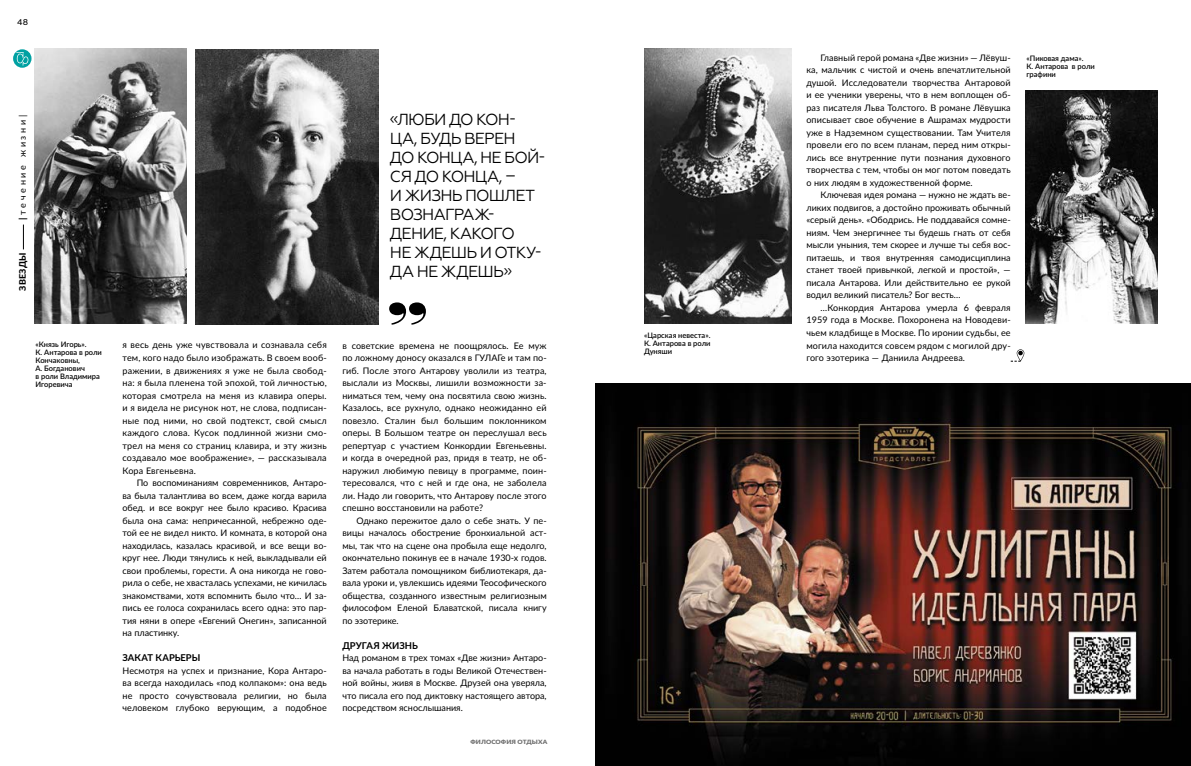
<style>
.page{position:relative;width:1191px;height:766px;background:#fff}
.page>*{position:absolute;margin:0;border:0;box-sizing:border-box;transform-origin:0 0}
.t1{font:16px/19px "Geometria";letter-spacing:-.05em;color:#000}
.t2{font:700 9.4px "Lato";color:#000}
.t3{font:9px/12.5px "Lato";color:#000;text-align:justify}
.t4{font:9px "Lato";letter-spacing:.3em;color:#000}
.t5{font:800 9px "Lato";letter-spacing:.025em;color:#000}
.t6{font:9px "PF Encore Sans Pro";color:#000}
.t7{font:600 7.5px/8px "Lato";color:#000}
.t8{font:900 5.8px "Lato";letter-spacing:.01em;color:#6e6e6e;scale:1.11 1}
.s1{font-weight:800}
</style>
<div class="page">
<img style="left:644px;top:48px;width:147px;height:275px">
<img style="left:1025px;top:91px;width:132px;height:232px">
<img style="left:195px;top:49px;width:183px;height:275px">
<svg style="left:1010px;top:349px;width:14px;height:13px"></svg>
<svg style="left:389px;top:302px;width:37px;height:22px"></svg>
<img style="left:35px;top:48px;width:152px;height:275px">
<img style="left:595px;top:383px;width:596px;height:382px">
<svg style="left:13px;top:49px;width:19px;height:19px"></svg>
<svg style="left:16px;top:52px;width:13px;height:14px"></svg>
<svg style="left:23px;top:224px;width:1px;height:25px"></svg>
<p class="t6" style="left:17px;top:16px;width:12px">48</p>
<p class="t4" style="left:16px;top:220px;width:106px;rotate:-90deg"><span class="s1">|</span>течение жизни|</p>
<p class="t5" style="left:16px;top:291px;width:40px;rotate:-90deg">ЗВЕЗДЫ</p>
<h1 class="t1" style="left:390px;top:109px;width:158px">«ЛЮБИ ДО КОН-<br>ЦА, БУДЬ ВЕРЕН<br>ДО КОНЦА, НЕ БОЙ-<br>СЯ ДО КОНЦА, –<br>И ЖИЗНЬ ПОШЛЕТ<br>ВОЗНАГРАЖ-<br>ДЕНИЕ, КАКОГО<br>НЕ ЖДЕШЬ И ОТКУ-<br>ДА НЕ ЖДЕШЬ»</h1>
<p class="t7" style="left:36px;top:340px;width:68px">«Князь Игорь».<br>К. Антарова в роли<br>Кончаковны,<br>А. Богданович<br>в роли Владимира<br>Игоревича</p>
<p class="t7" style="left:644px;top:331px;width:68px;text-align:justify">«Царская невеста».<br>К. Антарова в роли Дуняши</p>
<p class="t3" style="left:122px;top:338px;width:206px">я весь день уже чувствовала и сознавала себя тем, кого надо было изображать. В своем вооб&shy;ражении, в движениях я уже не была свобод&shy;на: я была пленена той эпохой, той личностью, которая смотрела на меня из клавира оперы. и я видела не рисунок нот, не слова, подписан&shy;ные под ними, но свой подтекст, свой смысл каждого слова. Кусок подлинной жизни смо&shy;трел на меня со страниц клавира, и эту жизнь создавало мое воображение», — рассказывала Кора Евгеньевна.</p>
<p class="t3" style="left:122px;top:476px;width:206px;text-indent:14px">По воспоминаниям современников, Антаро&shy;ва была талантлива во всем, даже когда варила обед. и все вокруг нее было красиво. Красива была она сама: непричесанной, небрежно оде&shy;той ее не видел никто. И комната, в которой она находилась, казалась красивой, и все вещи во&shy;круг нее. Люди тянулись к ней, выкладывали ей свои проблемы, горести. А она никогда не гово&shy;рила о себе, не хвасталась успехами, не кичилась знакомствами, хотя вспомнить было что… И за&shy;пись ее голоса сохранилась всего одна: это пар&shy;тия няни в опере «Евгений Онегин», записанной на пластинку.</p>
<p class="t2" style="left:122px;top:650px;width:79px">ЗАКАТ КАРЬЕРЫ</p>
<p class="t3" style="left:122px;top:663px;width:206px">Несмотря на успех и признание, Кора Антаро&shy;ва всегда находилась «под колпаком»: она ведь не просто сочувствовала религии, но была человеком глубоко верующим, а подобное</p>
<p class="t3" style="left:342px;top:338px;width:206px">в советские времена не поощрялось. Ее муж по ложному доносу оказался в ГУЛАГе и там по&shy;гиб. После этого Антарову уволили из театра, выслали из Москвы, лишили возможности за&shy;ниматься тем, чему она посвятила свою жизнь.<br>Казалось, все рухнуло, однако неожиданно ей повезло. Сталин был большим поклонником оперы. В Большом театре он переслушал весь репертуар с участием Конкордии Евгеньевны. и когда в очередной раз, придя в театр, не об&shy;наружил любимую певицу в программе, поин&shy;тересовался, что с ней и где она, не заболела ли. Надо ли говорить, что Антарову после этого спешно восстановили на работе?</p>
<p class="t3" style="left:342px;top:513px;width:206px;text-indent:14px">Однако пережитое дало о себе знать. У пе&shy;вицы началось обострение бронхиальной аст&shy;мы, так что на сцене она пробыла еще недолго, окончательно покинув ее в начале 1930-х годов.<br>Затем работала помощником библиотекаря, да&shy;вала уроки и, увлекшись идеями Теософического общества, созданного известным религиозным философом Еленой Блаватской, писала книгу по эзотерике.</p>
<p class="t2" style="left:342px;top:638px;width:77px">ДРУГАЯ ЖИЗНЬ</p>
<p class="t3" style="left:342px;top:651px;width:206px">Над романом в трех томах «Две жизни» Антаро&shy;ва начала работать в годы Великой Отечествен&shy;ной войны, живя в Москве. Друзей она уверяла, что писала его под диктовку настоящего автора, посредством яснослышания.</p>
<p class="t8" style="left:470px;top:737px;width:71px">ФИЛОСОФИЯ ОТДЫХА</p>
<p class="t3" style="left:806px;top:51px;width:206px;text-indent:14px">Главный герой романа «Две жизни» — Лёвуш&shy;ка, мальчик с чистой и очень впечатлительной душой. Исследователи творчества Антаровой и ее ученики уверены, что в нем воплощен об&shy;раз писателя Льва Толстого. В романе Лёвушка описывает свое обучение в Ашрамах мудрости уже в Надземном существовании. Там Учителя провели его по всем планам, перед ним откры&shy;лись все внутренние пути познания духовного творчества с тем, чтобы он мог потом поведать о них людям в художественной форме.</p>
<p class="t3" style="left:806px;top:188px;width:206px;text-indent:14px">Ключевая идея романа — нужно не ждать ве&shy;ликих подвигов, а достойно проживать обычный «серый день». «Ободрись. Не поддавайся сомне&shy;ниям. Чем энергичнее ты будешь гнать от себя мысли уныния, тем скорее и лучше ты себя вос&shy;питаешь, и твоя внутренняя самодисциплина станет твоей привычкой, легкой и простой», — писала Антарова. Или действительно ее рукой водил великий писатель? Бог весть…</p>
<p class="t3" style="left:806px;top:301px;width:206px;text-indent:14px">…Конкордия Антарова умерла 6 февраля 1959 года в Москве. Похоронена на Новодеви&shy;чьем кладбище в Москве. По иронии судьбы, ее могила находится совсем рядом с могилой дру&shy;гого эзотерика — Даниила Андреева.</p>
<p class="t7" style="left:1026px;top:54px;width:70px">«Пиковая дама».<br>К. Антарова в роли графини</p>
</div>
